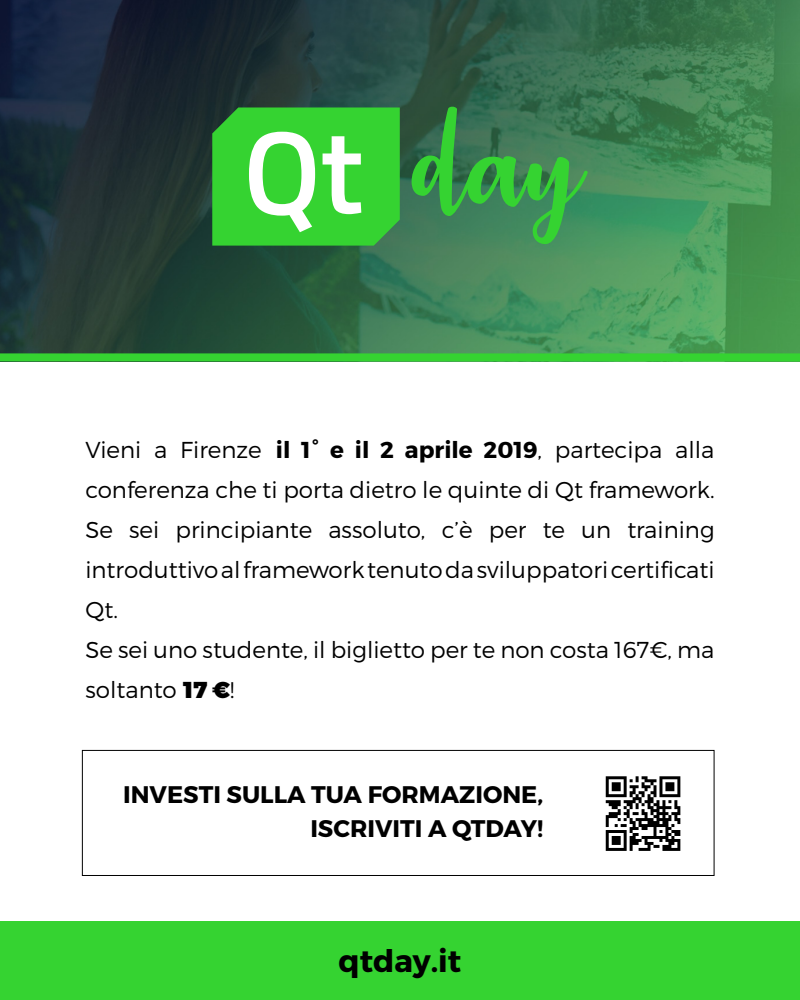
<style>
.page{position:relative;width:800px;height:1000px;background:#fff}
.page>*{position:absolute;margin:0;border:0;box-sizing:border-box;transform-origin:0 0}
.t1{font:161.3px "Strawberry Blossom";color:#35d331}
.t2{font:700 31px "Montserrat";color:#000}
.t3{font:700 24px/34px "Montserrat";color:#000;text-align:right}
.t4{font:300 23px/40px "Montserrat";color:#000}
.s1{font-weight:700}
.s2{font-weight:900}
</style>
<div class="page">
<div style="left:0;top:921px;width:800px;height:79px;background:#35d331"></div>
<img style="left:0;top:0;width:800px;height:353px">
<svg style="left:212px;top:107px;width:188px;height:139px"></svg>
<div style="left:0;top:353px;width:800px;height:8px;background:#35d331"></div>
<svg style="left:605px;top:776px;width:76px;height:75px"></svg>
<svg style="left:606px;top:776px;width:74px;height:75px"></svg>
<div style="left:82px;top:750px;width:633px;height:126px;border:1px solid #000"></div>
<h1 class="t1" style="left:413px;top:83px;width:172px">day</h1>
<p class="t4" style="left:85px;top:430px;width:631px">Vieni a Firenze <span class="s1">il 1° e il 2 aprile 2019</span>, partecipa alla conferenza che ti porta dietro le quinte di Qt framework.<br>Se sei principiante assoluto, c’è per te un training introduttivo al framework tenuto da sviluppatori certificati Qt.<br>Se sei uno studente, il biglietto per te non costa 167€, ma soltanto <span class="s2">17 €</span>!</p>
<p class="t3" style="left:123px;top:778px;width:422px">INVESTI SULLA TUA FORMAZIONE,<br>ISCRIVITI A QTDAY!</p>
<h2 class="t2" style="left:339px;top:942px;width:124px">qtday.it</h2>
</div>
